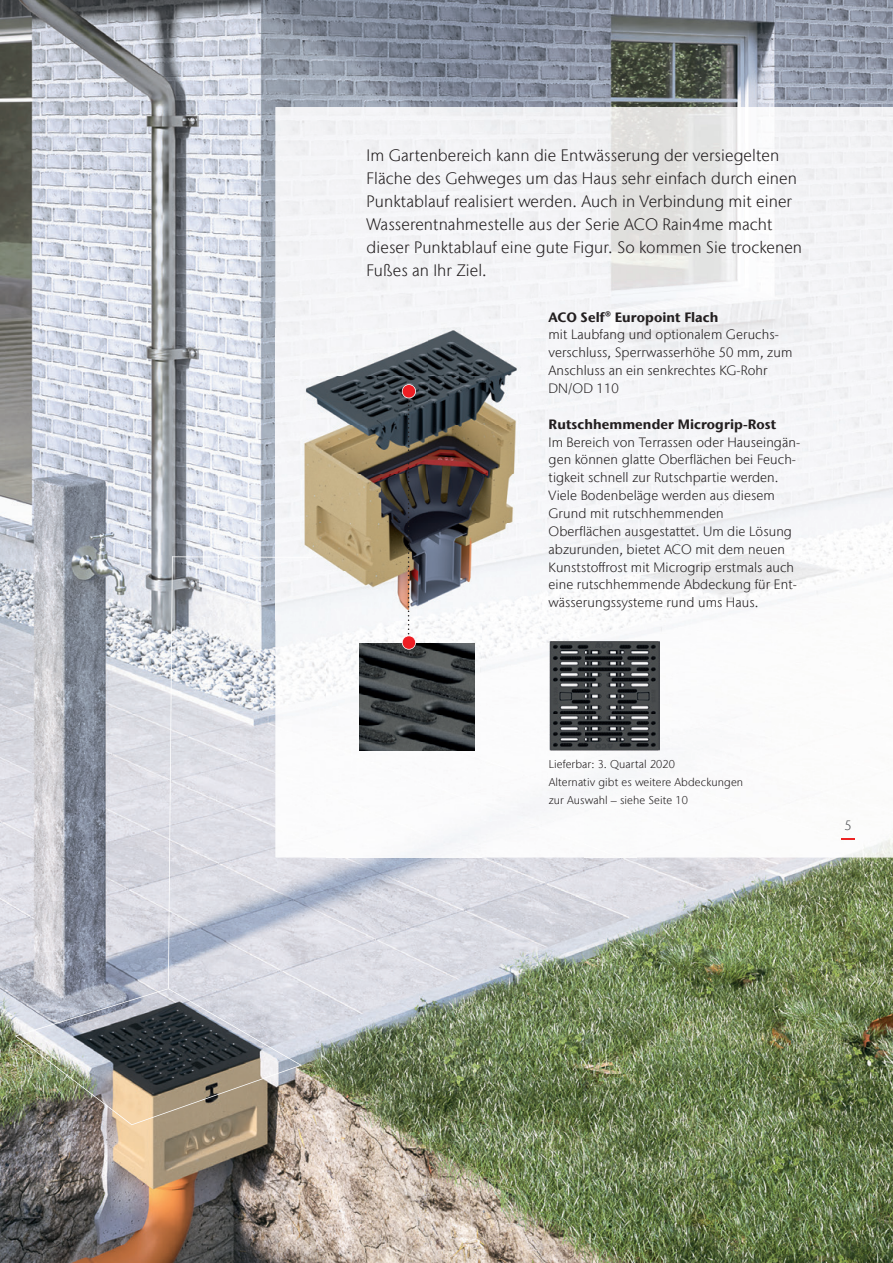
<style>
.page{position:relative;width:893px;height:1263px;background:#fff}
.page>*{position:absolute;margin:0;border:0;box-sizing:border-box;transform-origin:0 0}
.t1{font:300 16.5px/23.1px "Stone Sans IIITC Com";letter-spacing:.005em;color:#231f20}
.t2{font:300 13.5px/17.9px "Stone Sans IIITC Com";letter-spacing:.005em;color:#231f20}
.t3{font:700 13.5px "Stone Sans IIITC Com";letter-spacing:.005em;color:#231f20}
.t4{font:300 13.5px "Stone Sans IIITC Com";color:#545659}
.t5{font:300 11.25px/17.9px "Stone Sans IIITC Com";letter-spacing:.01em;color:#231f20}
</style>
<div class="page">
<img style="left:0;top:0;width:893px;height:1263px">
<img style="left:276px;top:107px;width:617px;height:268px">
<img style="left:311px;top:620px;width:15px;height:237px">
<div style="left:481px;top:375px;width:412px;height:268px;background:#f6f6f9"></div>
<img style="left:326px;top:620px;width:155px;height:237px">
<img style="left:481px;top:643px;width:103px;height:214px">
<img style="left:636px;top:643px;width:257px;height:214px">
<img style="left:584px;top:751px;width:52px;height:106px">
<div style="left:668px;top:490px;width:70px;height:61px;background:#f3f5f8"></div>
<img style="left:549px;top:641px;width:110px;height:110px">
<img style="left:360px;top:643px;width:115px;height:107px">
<img style="left:276px;top:328px;width:255px;height:292px">
<img style="left:402px;top:384px;width:14px;height:266px">
<svg style="left:15px;top:556px;width:296px;height:569px;background:#bcbec3"></svg>
<svg style="left:842px;top:838px;width:13px;height:1px"></svg>
<p class="t1" style="left:367px;top:143px;width:437px">Im Gartenbereich kann die Entwässerung der versiegelten Fläche des Gehweges um das Haus sehr einfach durch einen Punktablauf realisiert werden. Auch in Verbindung mit einer Wasserentnahmestelle aus der Serie ACO Rain4me macht dieser Punktablauf eine gute Figur. So kommen Sie trockenen Fußes an Ihr Ziel.</p>
<p class="t3" style="left:549px;top:308px;width:171px">ACO Self® Europoint Flach</p>
<p class="t2" style="left:549px;top:326px;width:245px">mit Laubfang und optionalem Geruchs&shy;verschluss, Sperrwasserhöhe 50 mm, zum<br>Anschluss an ein senkrechtes KG-Rohr<br>DN/OD 110</p>
<p class="t3" style="left:549px;top:415px;width:229px">Rutschhemmender Microgrip-Rost</p>
<p class="t2" style="left:549px;top:433px;width:253px">Im Bereich von Terrassen oder Hauseingän&shy;gen können glatte Oberflächen bei Feuch&shy;tigkeit schnell zur Rutschpartie werden.<br>Viele Bodenbeläge werden aus diesem Grund mit rutschhemmenden<br>Oberflächen ausgestattet. Um die Lösung abzurunden, bietet ACO mit dem neuen Kunststoffrost mit Microgrip erstmals auch eine rutschhemmende Abdeckung für Ent&shy;wässerungssysteme rund ums Haus.</p>
<p class="t5" style="left:549px;top:755px;width:196px">Lieferbar: 3. Quartal 2020<br>Alternativ gibt es weitere Abdeckungen zur Auswahl – siehe Seite 10</p>
<p class="t4" style="left:845px;top:816px;width:9px">5</p>
</div>
